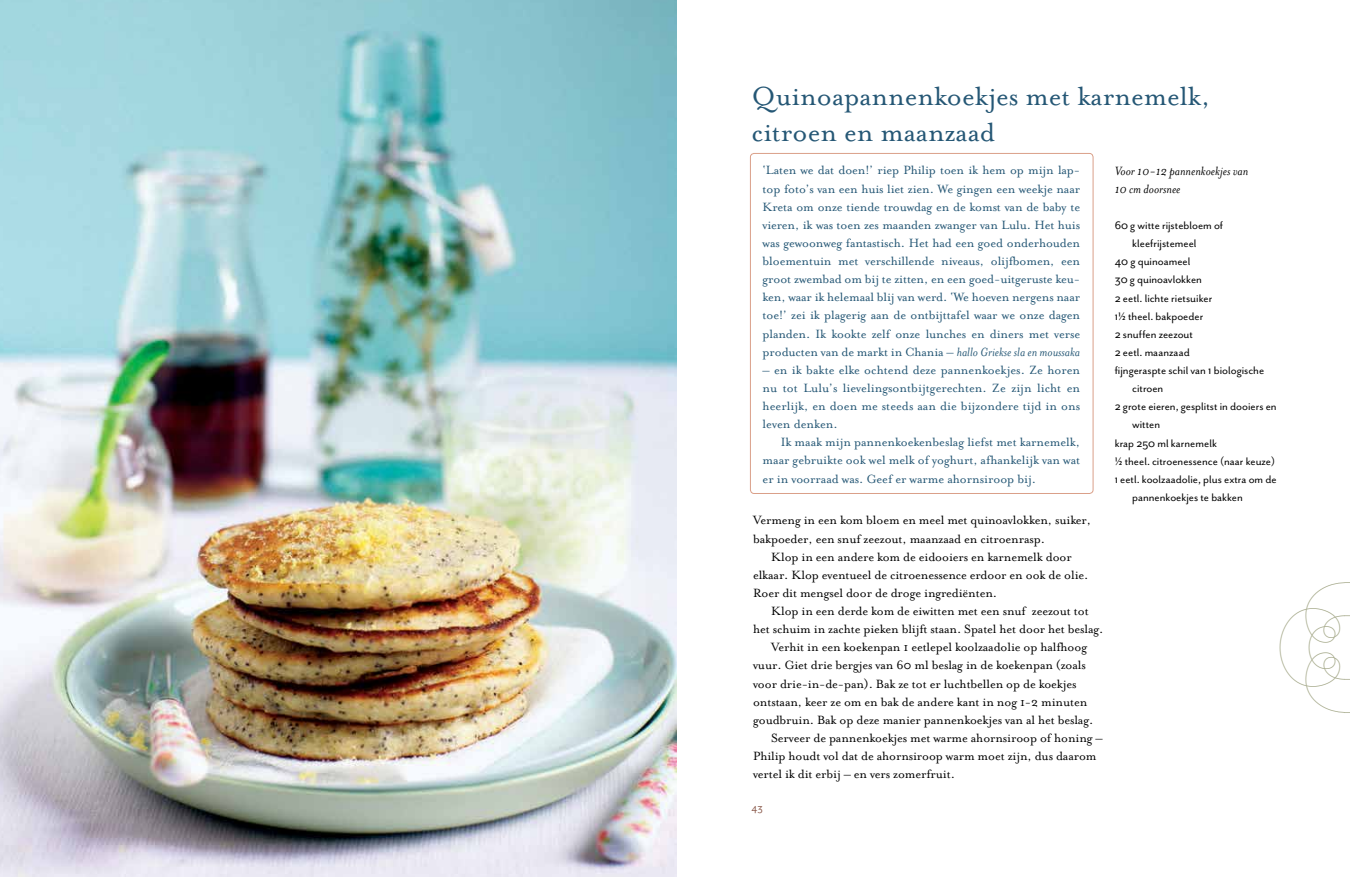
<style>
.page{position:relative;width:1350px;height:877px;background:#fff}
.page>*{position:absolute;margin:0;border:0;box-sizing:border-box;transform-origin:0 0}
.t1{font:100 36.5px "Brownstone Frames";color:#a5a98a}
.t2{font:30px/36.2px "Mrs Eaves Roman";color:#255775}
.t3{font:13.75px/18.1px "Mrs Eaves Roman";letter-spacing:-.005em;color:#255775;text-align:justify}
.t4{font:13.75px/18.1px "Mrs Eaves Roman";letter-spacing:-.01em;color:#000}
.t5{font:italic 13.75px/18.1px "Mrs Eaves";color:#000}
.t6{font:12.5px "Mr Eaves San R";color:#000}
.t7{font:11.25px "Mr Eaves San R";color:#8a594b}
.s1{font-family:"Mrs Eaves";font-style:italic}
</style>
<div class="page">
<img style="left:0;top:0;width:676px;height:877px">
<div style="left:750px;top:153px;width:343px;height:341px;border:1px solid #daa089;border-radius:4px"></div>
<h2 class="t2" style="left:751px;top:78px;width:460px">Quinoapannenkoekjes met karnemelk, citroen en maanzaad</h2>
<p class="t3" style="left:762px;top:161px;width:319px">‘Laten we dat doen!’ riep Philip toen ik hem op mijn lap&shy;top foto’s van een huis liet zien. We gingen een weekje naar Kreta om onze tiende trouwdag en de komst van de baby te vieren, ik was toen zes maanden zwanger van Lulu. Het huis was gewoonweg fantastisch. Het had een goed onderhouden bloementuin met verschillende niveaus, olijfbomen, een groot zwembad om bij te zitten, en een goed-uitgeruste keu&shy;ken, waar ik helemaal blij van werd. ‘We hoeven nergens naar toe!’ zei ik plagerig aan de ontbijttafel waar we onze dagen planden. Ik kookte zelf onze lunches en diners met verse producten van de markt in Chania – <span class="s1">hallo Griekse sla en moussaka</span></p>
<p class="t3" style="left:762px;top:361px;width:319px">– en ik bakte elke ochtend deze pannenkoekjes. Ze horen nu tot Lulu’s lievelingsontbijtgerechten. Ze zijn licht en heerlijk, en doen me steeds aan die bijzondere tijd in ons leven denken.</p>
<p class="t3" style="left:762px;top:433px;width:319px;text-indent:18px">Ik maak mijn pannenkoekenbeslag liefst met karnemelk, maar gebruikte ook wel melk of yoghurt, afhankelijk van wat er in voorraad was. Geef er warme ahornsiroop bij.</p>
<p class="t4" style="left:753px;top:511px;width:340px">Vermeng in een kom bloem en meel met quinoavlokken, suiker, bakpoeder, een snuf zeezout, maanzaad en citroenrasp.</p>
<p class="t4" style="left:753px;top:548px;width:337px;text-indent:18px">Klop in een andere kom de eidooiers en karnemelk door elkaar. Klop eventueel de citroenessence erdoor en ook de olie.<br>Roer dit mengsel door de droge ingrediënten.</p>
<p class="t4" style="left:771px;top:602px;width:319px">Klop in een derde kom de eiwitten met een snuf zeezout tot</p>
<p class="t4" style="left:753px;top:620px;width:352px">het schuim in zachte pieken blijft staan. Spatel het door het beslag.</p>
<p class="t4" style="left:771px;top:638px;width:317px">Verhit in een koekenpan 1 eetlepel koolzaadolie op halfhoog</p>
<p class="t4" style="left:753px;top:656px;width:334px">vuur. Giet drie bergjes van 60 ml beslag in de koekenpan (zoals</p>
<p class="t4" style="left:753px;top:675px;width:325px">voor drie-in-de-pan). Bak ze tot er luchtbellen op de koekjes</p>
<p class="t4" style="left:753px;top:693px;width:336px">ontstaan, keer ze om en bak de andere kant in nog 1-2 minuten</p>
<p class="t4" style="left:753px;top:711px;width:342px">goudbruin. Bak op deze manier pannenkoekjes van al het beslag.</p>
<p class="t4" style="left:771px;top:729px;width:333px">Serveer de pannenkoekjes met warme ahornsiroop of honing –</p>
<p class="t4" style="left:753px;top:747px;width:345px">Philip houdt vol dat de ahornsiroop warm moet zijn, dus daarom</p>
<p class="t4" style="left:753px;top:765px;width:203px">vertel ik dit erbij – en vers zomerfruit.</p>
<p class="t7" style="left:751px;top:801px;width:13px">43</p>
<p class="t5" style="left:1114px;top:162px;width:135px">Voor 10-12 pannenkoekjes van<br>10 cm doorsnee</p>
<p class="t6" style="left:1114px;top:218px;width:110px">60 g witte rijstebloem of</p>
<p class="t6" style="left:1132px;top:237px;width:66px">kleefrijstemeel</p>
<p class="t6" style="left:1114px;top:255px;width:77px">40 g quinoameel</p>
<p class="t6" style="left:1114px;top:273px;width:89px">30 g quinoavlokken</p>
<p class="t6" style="left:1114px;top:291px;width:99px">2 eetl. lichte rietsuiker</p>
<p class="t6" style="left:1114px;top:309px;width:90px">1½ theel. bakpoeder</p>
<p class="t6" style="left:1114px;top:327px;width:80px">2 snuffen zeezout</p>
<p class="t6" style="left:1114px;top:345px;width:77px">2 eetl. maanzaad</p>
<p class="t6" style="left:1114px;top:363px;width:151px">fijngeraspte schil van 1 biologische</p>
<p class="t6" style="left:1132px;top:382px;width:33px">citroen</p>
<p class="t6" style="left:1114px;top:400px;width:163px">2 grote eieren, gesplitst in dooiers en</p>
<p class="t6" style="left:1132px;top:418px;width:30px">witten</p>
<p class="t6" style="left:1114px;top:436px;width:104px">krap 250 ml karnemelk</p>
<p class="t6" style="left:1114px;top:454px;width:162px">½ theel. citroenessence (naar keuze)</p>
<p class="t6" style="left:1114px;top:472px;width:163px">1 eetl. koolzaadolie, plus extra om de</p>
<p class="t6" style="left:1132px;top:490px;width:112px">pannenkoekjes te bakken</p>
<h1 class="t1" style="left:1279px;top:626px;width:67px">H</h1>
</div>
